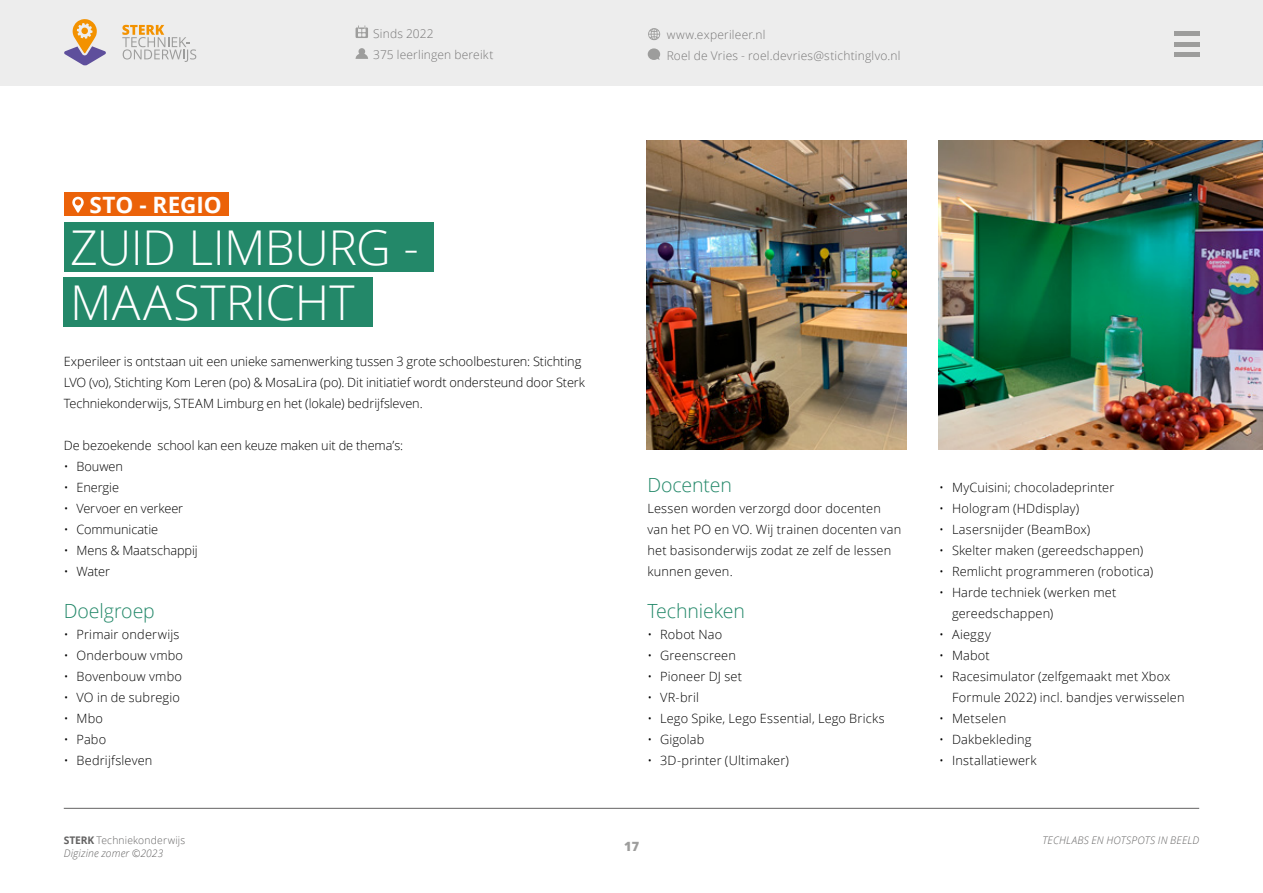
<style>
.page{position:relative;width:1263px;height:893px;background:#fff}
.page>*{position:absolute;margin:0;border:0;box-sizing:border-box;transform-origin:0 0}
.t1{font:300 48px "Open Sans";letter-spacing:-.01em;color:#fff}
.t2{font:700 22.5px "Open Sans";color:#fff}
.t3{font:300 19.5px "Open Sans";letter-spacing:-.005em;color:#238869}
.t4{font:300 12.75px/21px "Open Sans";letter-spacing:.01em;color:#000}
.t5{font:300 12.75px "Open Sans";letter-spacing:-.01em;color:#000}
.t6{font:800 12.75px "Open Sans";color:#9d9d9c}
.t7{font:300 12px/21px "Open Sans";letter-spacing:.015em;color:#787777}
.t8{font:italic 300 10.5px/13.5px "Open Sans";letter-spacing:.015em;color:#646363}
.s1{font-weight:700;font-style:normal}
.s2{font-style:normal}
</style>
<div class="page">
<div style="left:0;top:0;width:1263px;height:85px;background:#ededed"></div>
<hr style="left:1174px;top:32px;width:25px;height:4px;background:#9d9d9c">
<hr style="left:1174px;top:42px;width:25px;height:4px;background:#9d9d9c">
<div style="left:1174px;top:52px;width:25px;height:5px;background:#9d9d9c"></div>
<svg style="left:122px;top:25px;width:74px;height:37px"></svg>
<svg style="left:64px;top:19px;width:42px;height:47px"></svg>
<img style="left:647px;top:140px;width:260px;height:310px">
<div style="left:64px;top:192px;width:165px;height:24px;background:#eb6209"></div>
<svg style="left:72px;top:196px;width:12px;height:17px"></svg>
<div style="left:64px;top:222px;width:370px;height:49px;background:#238869"></div>
<hr style="left:64px;top:808px;width:1135px;height:1px;background:#646363">
<div style="left:648px;top:48px;width:12px;height:12px;background:#9d9d9c;border-radius:50%"></div>
<svg style="left:356px;top:25px;width:12px;height:13px"></svg>
<svg style="left:356px;top:48px;width:12px;height:11px"></svg>
<svg style="left:648px;top:28px;width:12px;height:12px"></svg>
<img style="left:938px;top:140px;width:325px;height:310px">
<div style="left:64px;top:277px;width:309px;height:50px;background:#238869"></div>
<p class="t7" style="left:373px;top:23px;width:122px">Sinds 2022<br>375 leerlingen bereikt</p>
<p class="t7" style="left:667px;top:24px;width:235px">www.experileer.nl<br>Roel de Vries - roel.devries@stichtinglvo.nl</p>
<h2 class="t2" style="left:90px;top:189px;width:134px">STO - REGIO</h2>
<h1 class="t1" style="left:70px;top:215px;width:350px">ZUID LIMBURG -</h1>
<h1 class="t1" style="left:70px;top:270px;width:286px">MAASTRICHT</h1>
<p class="t4" style="left:64px;top:350px;width:523px">Experileer is ontstaan uit een unieke samenwerking tussen 3 grote schoolbesturen: Stichting<br>LVO (vo), Stichting Kom Leren (po) &amp; MosaLira (po). Dit initiatief wordt ondersteund door Sterk<br>Techniekonderwijs, STEAM Limburg en het (lokale) bedrijfsleven.</p>
<p class="t5" style="left:64px;top:436px;width:341px">De bezoekende school kan een keuze maken uit de thema’s:</p>
<p class="t4" style="left:64px;top:455px;width:61px">• Bouwen</p>
<p class="t4" style="left:64px;top:476px;width:57px">• Energie</p>
<p class="t5" style="left:64px;top:499px;width:121px">• Vervoer en verkeer</p>
<p class="t5" style="left:64px;top:520px;width:96px">• Communicatie</p>
<p class="t4" style="left:64px;top:539px;width:135px">• Mens &amp; Maatschappij</p>
<p class="t4" style="left:64px;top:560px;width:48px">• Water</p>
<h3 class="t3" style="left:64px;top:597px;width:93px">Doelgroep</h3>
<p class="t4" style="left:64px;top:623px;width:117px">• Primair onderwijs</p>
<p class="t4" style="left:64px;top:644px;width:121px">• Onderbouw vmbo</p>
<p class="t4" style="left:64px;top:665px;width:120px">• Bovenbouw vmbo</p>
<p class="t4" style="left:64px;top:686px;width:118px">• VO in de subregio</p>
<p class="t4" style="left:64px;top:707px;width:41px">• Mbo</p>
<p class="t4" style="left:64px;top:728px;width:44px">• Pabo</p>
<p class="t4" style="left:64px;top:749px;width:90px">• Bedrijfsleven</p>
<h3 class="t3" style="left:647px;top:471px;width:86px">Docenten</h3>
<p class="t4" style="left:647px;top:497px;width:255px">Lessen worden verzorgd door docenten van het PO en VO. Wij trainen docenten van het basisonderwijs zodat ze zelf de lessen kunnen geven.</p>
<h3 class="t3" style="left:647px;top:597px;width:99px">Technieken</h3>
<p class="t4" style="left:647px;top:623px;width:76px">• Robot Nao</p>
<p class="t4" style="left:647px;top:644px;width:90px">• Greenscreen</p>
<p class="t4" style="left:647px;top:665px;width:96px">• Pioneer DJ set</p>
<p class="t4" style="left:647px;top:686px;width:53px">• VR-bril</p>
<p class="t4" style="left:647px;top:707px;width:239px">• Lego Spike, Lego Essential, Lego Bricks</p>
<p class="t4" style="left:647px;top:728px;width:58px">• Gigolab</p>
<p class="t4" style="left:647px;top:749px;width:143px">• 3D-printer (Ultimaker)</p>
<p class="t4" style="left:939px;top:476px;width:177px">• MyCuisini; chocoladeprinter</p>
<p class="t4" style="left:939px;top:497px;width:142px">• Hologram (HDdisplay)</p>
<p class="t4" style="left:939px;top:518px;width:153px">• Lasersnijder (BeamBox)</p>
<p class="t4" style="left:939px;top:539px;width:205px">• Skelter maken (gereedschappen)</p>
<p class="t4" style="left:939px;top:560px;width:215px">• Remlicht programmeren (robotica)</p>
<p class="t4" style="left:952px;top:581px;width:166px;text-indent:-13px">• Harde techniek (werken met gereedschappen)</p>
<p class="t4" style="left:939px;top:623px;width:53px">• Aieggy</p>
<p class="t4" style="left:939px;top:644px;width:52px">• Mabot</p>
<p class="t4" style="left:952px;top:665px;width:234px;text-indent:-13px">• Racesimulator (zelfgemaakt met Xbox<br>Formule 2022) incl. bandjes verwisselen</p>
<p class="t4" style="left:939px;top:707px;width:68px">• Metselen</p>
<p class="t4" style="left:939px;top:728px;width:94px">• Dakbekleding</p>
<p class="t4" style="left:939px;top:749px;width:99px">• Installatiewerk</p>
<p class="t8" style="left:64px;top:833px;width:123px"><span class="s1">STERK</span> <span class="s2">Techniekonderwijs<br></span>Digizine zomer ©2023</p>
<p class="t8" style="left:1042px;top:833px;width:158px">TECHLABS EN HOTSPOTS IN BEELD</p>
<p class="t6" style="left:624px;top:836px;width:17px">17</p>
</div>
